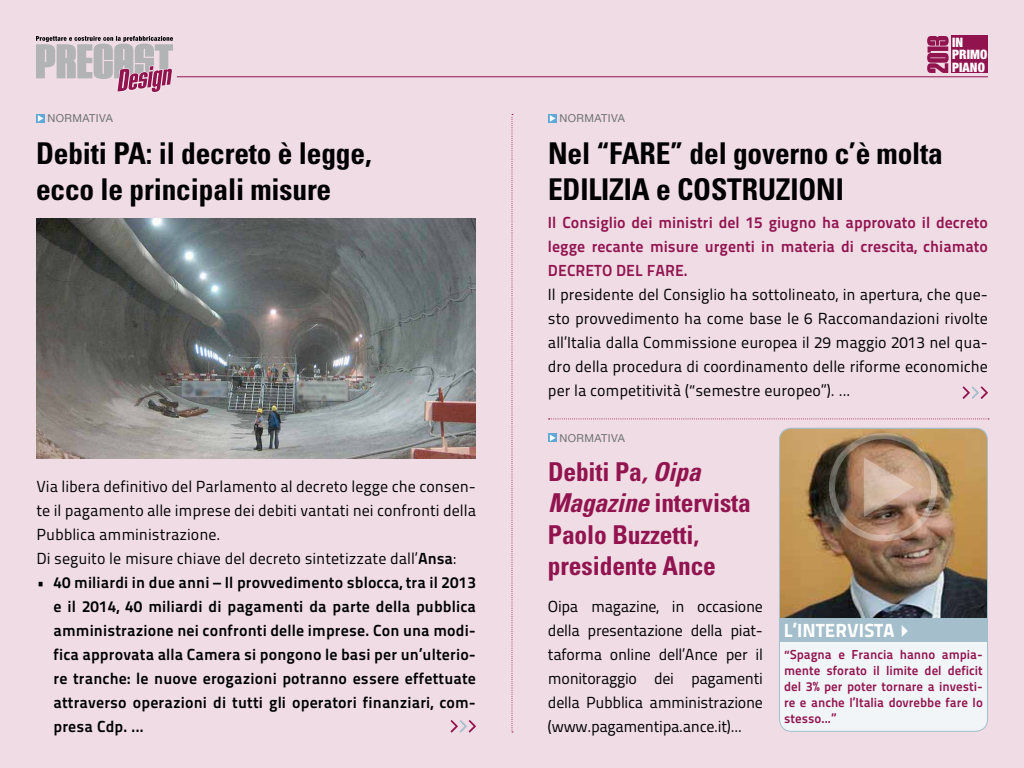
<style>
.page{position:relative;width:1024px;height:768px;background:#efdce5}
.page>*{position:absolute;margin:0;border:0;box-sizing:border-box;transform-origin:0 0}
.t1{font:700 condensed 30px/36px "Univers";letter-spacing:-.005em;color:#000}
.t2{font:700 condensed 26px/31.2px "Univers";letter-spacing:-.005em;color:#92144f}
.t3{font:19px "Titillium Maps 29 L 999 wt";color:#fff}
.t4{font:16px/24px "Titillium Maps 29 L 400 wt";color:#000;text-align:justify}
.t5{font:16px/24px "Titillium Maps 29 L 800 wt";letter-spacing:.01em;color:#000;text-align:justify}
.t6{font:16px/24px "Titillium Maps 29 L 800 wt";color:#92144f;text-align:justify}
.t7{font:13px/16px "Titillium Maps 29 L 800 wt";color:#92144f;text-align:justify}
.t8{font:900 condensed 13px/12.9px "Helvetica Neue";letter-spacing:.01em;color:#fff}
.t9{font:11px "Helvetica Neue";letter-spacing:.04em;color:#707172}
.s1{font-family:"Titillium Maps 29 L 800 wt"}
.s2{font-style:italic}
</style>
<div class="page">
<div style="left:951px;top:36px;width:37px;height:37px;background:#92144f"></div>
<hr style="left:177px;top:76px;width:811px;height:1px;background:#92144f">
<svg style="left:36px;top:36px;width:137px;height:57px"></svg>
<svg style="left:927px;top:36px;width:22px;height:37px"></svg>
<svg style="left:512px;top:114px;width:1px;height:618px"></svg>
<svg style="left:548px;top:418px;width:441px;height:1px"></svg>
<div style="left:36px;top:114px;width:9px;height:9px;background:#72b2dc"></div>
<svg style="left:38px;top:115px;width:6px;height:7px"></svg>
<img style="left:36px;top:218px;width:440px;height:240px">
<svg style="left:963px;top:386px;width:25px;height:13px"></svg>
<svg style="left:548px;top:433px;width:9px;height:9px"></svg>
<svg style="left:550px;top:435px;width:6px;height:6px"></svg>
<div style="left:779px;top:428px;width:208px;height:303px;background:#f1f5f7;border-radius:12px"></div>
<img style="left:779px;top:428px;width:208px;height:190px">
<div style="left:779px;top:428px;width:209px;height:206px;border:1px solid #a4becc;border-radius:12px"></div>
<div style="left:779px;top:618px;width:208px;height:24px;background:#a4becc"></div>
<img style="left:829px;top:433px;width:108px;height:108px">
<svg style="left:451px;top:720px;width:25px;height:12px"></svg>
<div style="left:548px;top:114px;width:9px;height:9px;background:#72b2dc"></div>
<svg style="left:550px;top:115px;width:6px;height:7px"></svg>
<p class="t9" style="left:47px;top:112px;width:67px">NORMATIVA</p>
<h1 class="t1" style="left:36px;top:136px;width:337px">Debiti PA: il decreto è legge, ecco le principali misure</h1>
<p class="t4" style="left:36px;top:474px;width:441px;text-align:left">Via libera definitivo del Parlamento al decreto legge che consen&shy;te il pagamento alle imprese dei debiti vantati nei confronti della Pubblica amministrazione.<br>Di seguito le misure chiave del decreto sintetizzate dall’<span class="s1">Ansa</span>:</p>
<p class="t5" style="left:53px;top:569px;width:424px;text-indent:-17px">• 40 miliardi in due anni – Il provvedimento sblocca, tra il 2013 e il 2014, 40 miliardi di pagamenti da parte della pubblica amministrazione nei confronti delle imprese. Con una modi&shy;fica approvata alla Camera si pongono le basi per un’ulterio&shy;re tranche: le nuove erogazioni potranno essere effettuate attraverso operazioni di tutti gli operatori finanziari, com&shy;presa Cdp. ...</p>
<p class="t8" style="left:952px;top:35px;width:37px">IN<br>PRIMO<br>PIANO</p>
<p class="t9" style="left:559px;top:112px;width:67px">NORMATIVA</p>
<h1 class="t1" style="left:548px;top:136px;width:397px">Nel “FARE” del governo c’è molta<br>EDILIZIA e COSTRUZIONI</h1>
<p class="t6" style="left:548px;top:209px;width:442px">Il Consiglio dei ministri del 15 giugno ha approvato il decreto legge recante misure urgenti in materia di crescita, chiamato DECRETO DEL FARE.</p>
<p class="t4" style="left:548px;top:282px;width:442px">Il presidente del Consiglio ha sottolineato, in apertura, che que&shy;sto provvedimento ha come base le 6 Raccomandazioni rivolte all’Italia dalla Commissione europea il 29 maggio 2013 nel qua&shy;dro della procedura di coordinamento delle riforme economiche per la competitività (“semestre europeo”). ...</p>
<p class="t9" style="left:559px;top:431px;width:67px">NORMATIVA</p>
<h2 class="t2" style="left:548px;top:456px;width:204px">Debiti Pa<span class="s2">,Oipa<br>Magazine</span>intervista<br>Paolo Buzzetti, presidente Ance</h2>
<p class="t4" style="left:548px;top:594px;width:217px">Oipa magazine, in occasione della presentazione della piat&shy;taforma online dell’Ance per il monitoraggio dei pagamenti della Pubblica amministrazione (www.pagamentipa.ance.it)...</p>
<p class="t3" style="left:784px;top:616px;width:131px">L’INTERVISTA✔</p>
<p class="t7" style="left:784px;top:646px;width:200px">“Spagna e Francia hanno ampia&shy;mente sforato il limite del deficit del 3% per poter tornare a investi&shy;re e anche l’Italia dovrebbe fare lo stesso...”</p>
</div>
